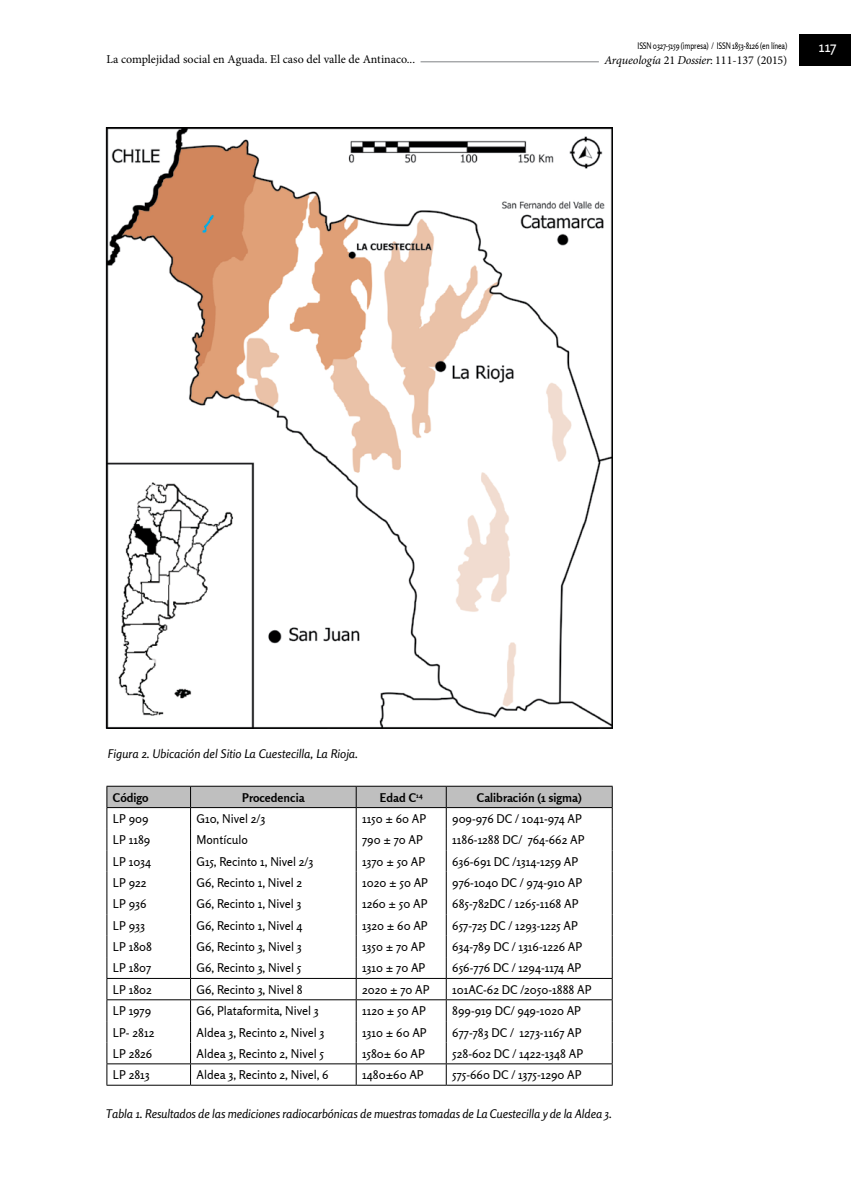
<style>
.page{position:relative;width:851px;height:1191px;background:#fff}
.page>*{position:absolute;margin:0;border:0;box-sizing:border-box;transform-origin:0 0}
.t1{font:15px "Rosario";color:#fff}
.t2{font:12px "Rosario";color:#000}
.t3{font:italic 12px "Rosario";letter-spacing:-.005em;color:#000}
.t4{font:12px "Minion Pro";color:#000}
.t5{font:700 12px "Rosario";color:#000}
.t6{font:italic 12px "Minion Pro";letter-spacing:-.015em;color:#000}
.t7{font:9px "Rosario";letter-spacing:-.02em;color:#000;scale:.8 1}
.s1{font-style:normal}
</style>
<div class="page">
<hr style="left:112px;top:61px;width:616px;height:1px;background:#808285">
<div style="left:598px;top:53px;width:189px;height:15px;background:#fff"></div>
<div style="left:799px;top:35px;width:51px;height:31px;background:#000"></div>
<div style="left:106px;top:52px;width:314px;height:15px;background:#fff"></div>
<img style="left:108px;top:129px;width:502px;height:597px">
<svg style="left:106px;top:786px;width:506px;height:298px"></svg>
<hr style="left:106px;top:1084px;width:84px;height:1px;background:#000">
<hr style="left:190px;top:1084px;width:166px;height:1px;background:#000">
<hr style="left:356px;top:1084px;width:90px;height:1px;background:#000">
<hr style="left:446px;top:1084px;width:166px;height:1px;background:#000">
<p class="t4" style="left:106px;top:51px;width:310px">La complejidad social en Aguada. El caso del valle de Antinaco...</p>
<p class="t7" style="left:637px;top:41px;width:188px">ISSN 0327-5159 (impresa) / ISSN 1853-8126 (en línea)</p>
<p class="t6" style="left:604px;top:52px;width:184px">Arqueología <span class="s1">21</span> Dossier<span class="s1">: 111-137 (2015)</span></p>
<p class="t1" style="left:818px;top:38px;width:20px">117</p>
<p class="t3" style="left:108px;top:746px;width:252px">Figura 2. Ubicación del Sitio La Cuestecilla, La Rioja.</p>
<p class="t5" style="left:113px;top:790px;width:37px">Código</p>
<p class="t5" style="left:242px;top:790px;width:64px">Procedencia</p>
<p class="t5" style="left:380px;top:790px;width:44px">Edad C<sup>14</sup></p>
<p class="t5" style="left:477px;top:790px;width:106px">Calibración (1 sigma)</p>
<p class="t2" style="left:113px;top:811px;width:37px">LP 909</p>
<p class="t2" style="left:196px;top:811px;width:70px">G10, Nivel 2/3</p>
<p class="t2" style="left:362px;top:811px;width:66px">1150 ± 60 AP</p>
<p class="t2" style="left:452px;top:811px;width:131px">909-976 DC / 1041-974 AP</p>
<p class="t2" style="left:113px;top:833px;width:39px">LP 1189</p>
<p class="t2" style="left:196px;top:833px;width:53px">Montículo</p>
<p class="t2" style="left:362px;top:833px;width:62px">790 ± 70 AP</p>
<p class="t2" style="left:452px;top:833px;width:134px">1186-1288 DC/ 764-662 AP</p>
<p class="t2" style="left:113px;top:854px;width:40px">LP 1034</p>
<p class="t2" style="left:196px;top:854px;width:118px">G15, Recinto 1, Nivel 2/3</p>
<p class="t2" style="left:362px;top:854px;width:65px">1370 ± 50 AP</p>
<p class="t2" style="left:452px;top:854px;width:128px">636-691 DC /1314-1259 AP</p>
<p class="t2" style="left:113px;top:875px;width:35px">LP 922</p>
<p class="t2" style="left:196px;top:875px;width:107px">G6, Recinto 1, Nivel 2</p>
<p class="t2" style="left:362px;top:875px;width:67px">1020 ± 50 AP</p>
<p class="t2" style="left:452px;top:875px;width:132px">976-1040 DC / 974-910 AP</p>
<p class="t2" style="left:113px;top:897px;width:35px">LP 936</p>
<p class="t2" style="left:196px;top:897px;width:106px">G6, Recinto 1, Nivel 3</p>
<p class="t2" style="left:362px;top:897px;width:67px">1260 ± 50 AP</p>
<p class="t2" style="left:452px;top:897px;width:128px">685-782DC / 1265-1168 AP</p>
<p class="t2" style="left:113px;top:918px;width:34px">LP 933</p>
<p class="t2" style="left:196px;top:918px;width:107px">G6, Recinto 1, Nivel 4</p>
<p class="t2" style="left:362px;top:918px;width:67px">1320 ± 60 AP</p>
<p class="t2" style="left:452px;top:918px;width:127px">657-725 DC / 1293-1225 AP</p>
<p class="t2" style="left:113px;top:939px;width:41px">LP 1808</p>
<p class="t2" style="left:196px;top:939px;width:107px">G6, Recinto 3, Nivel 3</p>
<p class="t2" style="left:362px;top:939px;width:65px">1350 ± 70 AP</p>
<p class="t2" style="left:452px;top:939px;width:132px">634-789 DC / 1316-1226 AP</p>
<p class="t2" style="left:113px;top:961px;width:40px">LP 1807</p>
<p class="t2" style="left:196px;top:961px;width:106px">G6, Recinto 3, Nivel 5</p>
<p class="t2" style="left:362px;top:961px;width:65px">1310 ± 70 AP</p>
<p class="t2" style="left:452px;top:961px;width:131px">656-776 DC / 1294-1174 AP</p>
<p class="t2" style="left:113px;top:982px;width:40px">LP 1802</p>
<p class="t2" style="left:196px;top:982px;width:108px">G6, Recinto 3, Nivel 8</p>
<p class="t2" style="left:362px;top:982px;width:69px">2020 ± 70 AP</p>
<p class="t2" style="left:452px;top:982px;width:141px">101AC-62 DC /2050-1888 AP</p>
<p class="t2" style="left:113px;top:1003px;width:40px">LP 1979</p>
<p class="t2" style="left:196px;top:1003px;width:124px">G6, Plataformita, Nivel 3</p>
<p class="t2" style="left:362px;top:1003px;width:65px">1120 ± 50 AP</p>
<p class="t2" style="left:452px;top:1003px;width:130px">899-919 DC/ 949-1020 AP</p>
<p class="t2" style="left:113px;top:1025px;width:43px">LP- 2812</p>
<p class="t2" style="left:196px;top:1025px;width:129px">Aldea 3, Recinto 2, Nivel 3</p>
<p class="t2" style="left:362px;top:1025px;width:66px">1310 ± 60 AP</p>
<p class="t2" style="left:452px;top:1025px;width:131px">677-783 DC / 1273-1167 AP</p>
<p class="t2" style="left:113px;top:1046px;width:41px">LP 2826</p>
<p class="t2" style="left:196px;top:1046px;width:129px">Aldea 3, Recinto 2, Nivel 5</p>
<p class="t2" style="left:362px;top:1046px;width:64px">1580± 60 AP</p>
<p class="t2" style="left:452px;top:1046px;width:132px">528-602 DC / 1422-1348 AP</p>
<p class="t2" style="left:113px;top:1067px;width:38px">LP 2813</p>
<p class="t2" style="left:196px;top:1067px;width:134px">Aldea 3, Recinto 2, Nivel, 6</p>
<p class="t2" style="left:362px;top:1067px;width:63px">1480±60 AP</p>
<p class="t2" style="left:452px;top:1067px;width:131px">575-660 DC / 1375-1290 AP</p>
<p class="t3" style="left:106px;top:1106px;width:507px">Tabla 1. Resultados de las mediciones radiocarbónicas de muestras tomadas de La Cuestecilla y de la Aldea 3.</p>
</div>
